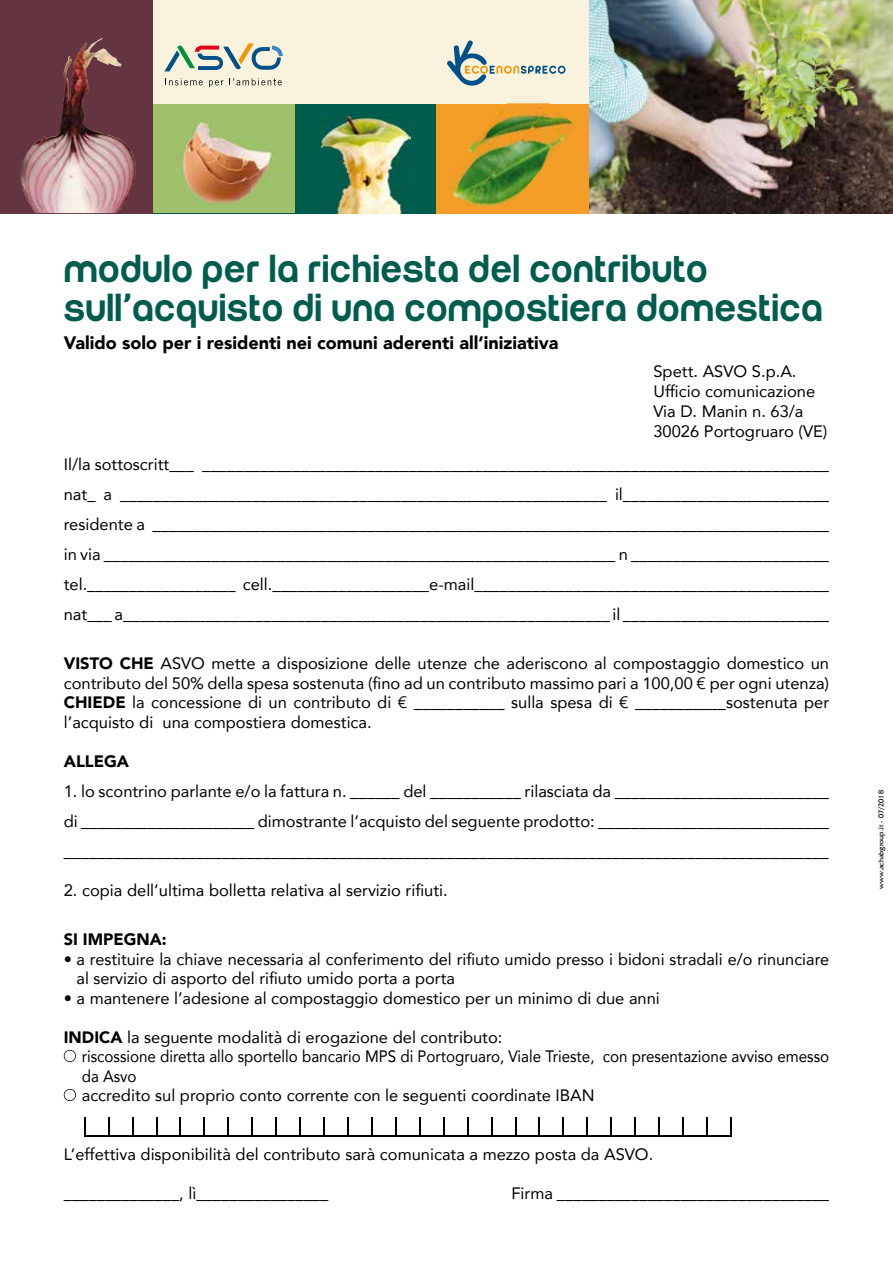
<style>
.page{position:relative;width:893px;height:1263px;background:#fff}
.page>*{position:absolute;margin:0;border:0;box-sizing:border-box;transform-origin:0 0}
.t1{font:500 40.5px/39px "Run";letter-spacing:.01em;color:#005d4d}
.t2{font:900 18px "Avenir";color:#000}
.t3{font:16.5px/30px "Avenir";color:#000;text-align:justify}
.t4{font:900 16.5px "Avenir";color:#000}
.t5{font:7.5px "Friz Quadrata";color:#000}
.s1{font-weight:900}
</style>
<div class="page">
<div style="left:152px;top:102px;width:284px;height:111px;background:#005d4d"></div>
<div style="left:436px;top:102px;width:153px;height:111px;background:#f49e28"></div>
<div style="left:153px;top:74px;width:142px;height:139px;background:#9fc16c"></div>
<img style="left:321px;top:116px;width:90px;height:97px">
<div style="left:152px;top:0;width:437px;height:103px;background:#f9f3de"></div>
<img style="left:176px;top:103px;width:114px;height:102px">
<img style="left:549px;top:110px;width:25px;height:45px">
<img style="left:496px;top:103px;width:55px;height:35px">
<img style="left:520px;top:138px;width:29px;height:56px">
<img style="left:468px;top:116px;width:54px;height:56px">
<img style="left:467px;top:172px;width:53px;height:35px">
<img style="left:452px;top:150px;width:42px;height:56px">
<div style="left:0;top:0;width:153px;height:213px;background:#643541"></div>
<img style="left:20px;top:38px;width:116px;height:175px">
<img style="left:589px;top:0;width:304px;height:213px">
<svg style="left:447px;top:40px;width:118px;height:46px"></svg>
<svg style="left:164px;top:43px;width:119px;height:28px"></svg>
<svg style="left:165px;top:78px;width:38px;height:7px"></svg>
<svg style="left:209px;top:80px;width:14px;height:7px"></svg>
<svg style="left:233px;top:78px;width:49px;height:7px"></svg>
<svg style="left:64px;top:1050px;width:12px;height:12px"></svg>
<svg style="left:64px;top:1089px;width:12px;height:12px"></svg>
<svg style="left:84px;top:1117px;width:1px;height:18px"></svg>
<svg style="left:108px;top:1117px;width:1px;height:18px"></svg>
<svg style="left:132px;top:1117px;width:1px;height:18px"></svg>
<svg style="left:156px;top:1117px;width:1px;height:18px"></svg>
<svg style="left:180px;top:1117px;width:1px;height:18px"></svg>
<svg style="left:204px;top:1117px;width:1px;height:18px"></svg>
<svg style="left:228px;top:1117px;width:1px;height:18px"></svg>
<svg style="left:251px;top:1117px;width:2px;height:18px"></svg>
<svg style="left:275px;top:1117px;width:2px;height:18px"></svg>
<svg style="left:299px;top:1117px;width:2px;height:18px"></svg>
<svg style="left:323px;top:1117px;width:2px;height:18px"></svg>
<svg style="left:347px;top:1117px;width:2px;height:18px"></svg>
<svg style="left:371px;top:1117px;width:2px;height:18px"></svg>
<svg style="left:395px;top:1117px;width:2px;height:18px"></svg>
<svg style="left:419px;top:1117px;width:1px;height:18px"></svg>
<svg style="left:443px;top:1117px;width:1px;height:18px"></svg>
<svg style="left:467px;top:1117px;width:1px;height:18px"></svg>
<hr style="left:84px;top:1135px;width:385px;height:2px;background:#000">
<svg style="left:491px;top:1117px;width:1px;height:18px"></svg>
<svg style="left:515px;top:1117px;width:1px;height:18px"></svg>
<svg style="left:539px;top:1117px;width:1px;height:18px"></svg>
<svg style="left:563px;top:1117px;width:1px;height:18px"></svg>
<svg style="left:587px;top:1117px;width:1px;height:18px"></svg>
<svg style="left:610px;top:1117px;width:2px;height:18px"></svg>
<svg style="left:634px;top:1117px;width:2px;height:18px"></svg>
<svg style="left:658px;top:1117px;width:2px;height:18px"></svg>
<svg style="left:682px;top:1117px;width:2px;height:18px"></svg>
<svg style="left:706px;top:1117px;width:2px;height:18px"></svg>
<svg style="left:730px;top:1117px;width:2px;height:19px"></svg>
<hr style="left:467px;top:1135px;width:264px;height:2px;background:#000">
<h1 class="t1" style="left:64px;top:253px;width:761px">MODULO PER LA RICHIESTA DEL CONTRIBUTO<br>SULL ACQUISTO di una compostiera domestica</h1>
<h1 class="t1" style="left:123px;top:269px;width:10px">,</h1>
<p class="t2" style="left:64px;top:328px;width:496px">Valido solo per i residenti nei comuni aderenti all’iniziativa</p>
<p class="t3" style="left:653px;top:361px;width:176px;line-height:19.8px;text-align:left">Spett. ASVO S.p.A.<br>Ufficio comunicazione<br>Via D. Manin n. 63/a<br>30026 Portogruaro (VE)</p>
<p class="t3" style="left:64px;top:448px;width:767px">Il/la sottoscritt___ ____________________________________________________________________________ nat_ a ___________________________________________________________ il_________________________ residente a __________________________________________________________________________________ in via ______________________________________________________________ n ________________________ tel.__________________ cell.___________________e-mail___________________________________________ nat___ a___________________________________________________________ il _________________________</p>
<p class="t3" style="left:64px;top:653px;width:767px;line-height:19.5px"><span class="s1">VISTO CHE</span> ASVO mette a disposizione delle utenze che aderiscono al compostaggio domestico un contributo del 50% della spesa sostenuta (fino ad un contributo massimo pari a 100,00 € per ogni utenza)<br><span class="s1">CHIEDE</span> la concessione di un contributo di € ___________ sulla spesa di € ___________sostenuta per l’acquisto di una compostiera domestica.</p>
<p class="t4" style="left:64px;top:747px;width:67px">ALLEGA</p>
<p class="t3" style="left:64px;top:775px;width:767px">1. lo scontrino parlante e/o la fattura n. ______ del ___________ rilasciata da __________________________ di _____________________ dimostrante l’acquisto del seguente prodotto: ____________________________ ____________________________________________________________________________________________</p>
<p class="t3" style="left:64px;top:874px;width:385px">2. copia dell’ultima bolletta relativa al servizio rifiuti.</p>
<p class="t4" style="left:64px;top:925px;width:104px">SI IMPEGNA:</p>
<p class="t3" style="left:77px;top:948px;width:754px;line-height:19.5px;text-indent:-13px">• a restituire la chiave necessaria al conferimento del rifiuto umido presso i bidoni stradali e/o rinunciare al servizio di asporto del rifiuto umido porta a porta</p>
<p class="t3" style="left:64px;top:982px;width:598px">• a mantenere l’adesione al compostaggio domestico per un minimo di due anni</p>
<p class="t3" style="left:82px;top:1026px;width:749px;line-height:19.5px;text-align:left;text-indent:-18px"><span class="s1">INDICA</span> la seguente modalità di erogazione del contributo:<br>riscossione diretta allo sportello bancario MPS di Portogruaro, Viale Trieste, con presentazione avviso emesso da Asvo<br>accredito sul proprio conto corrente con le seguenti coordinate IBAN</p>
<p class="t3" style="left:64px;top:1138px;width:591px">L’effettiva disponibilità del contributo sarà comunicata a mezzo posta da ASVO.</p>
<p class="t3" style="left:64px;top:1177px;width:266px">______________, lì________________</p>
<p class="t3" style="left:511px;top:1177px;width:319px">Firma _________________________________</p>
<p class="t5" style="left:877px;top:889px;width:100px;rotate:-90deg">www.achabgroup.it - 07/2018</p>
</div>
